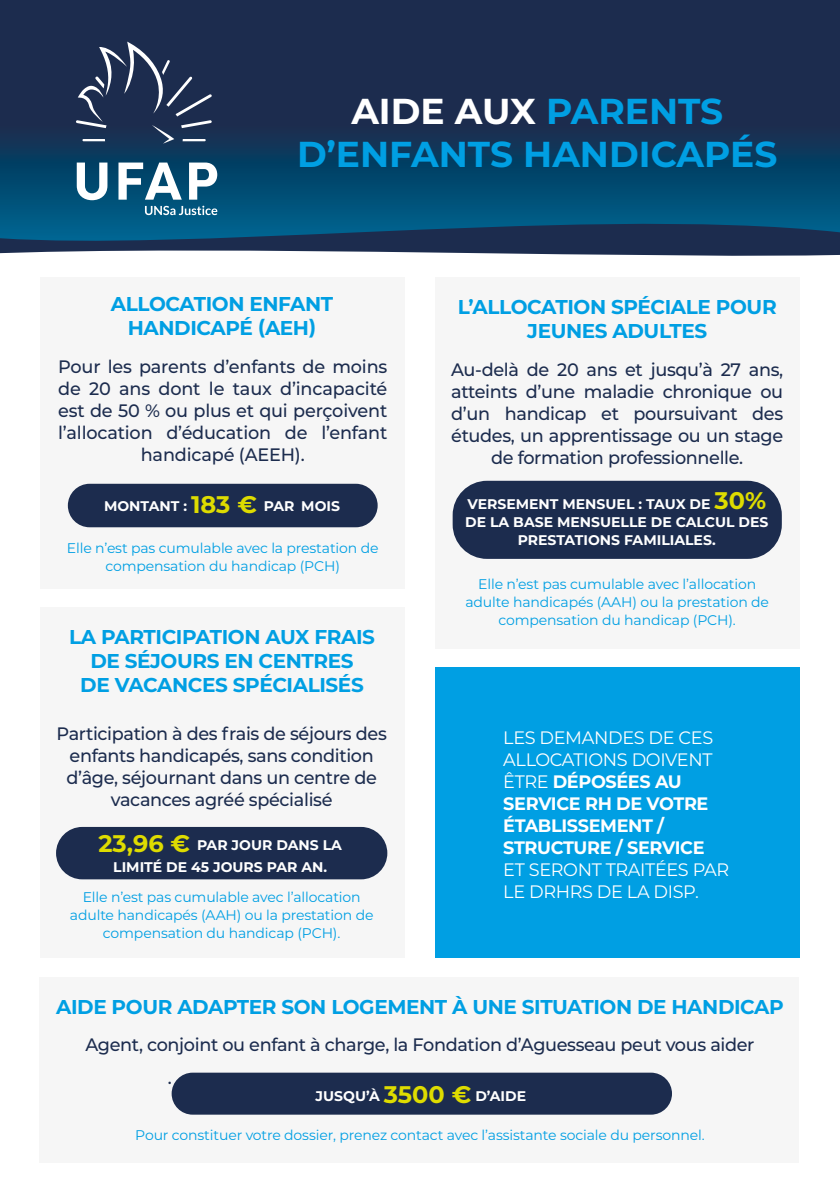
<style>
.page{position:relative;width:840px;height:1191px;background:#fff}
.page>*{position:absolute;margin:0;border:0;box-sizing:border-box;transform-origin:0 0}
.t1{font:700 36px/43.2px "Montserrat";color:#009fe3;text-align:center}
.t2{font:700 20px/24px "Montserrat";letter-spacing:-.02em;color:#009fe3;text-align:center}
.t3{font:500 18px/22px "Montserrat";letter-spacing:-.02em;color:#1c2c4e;text-align:center}
.t4{font:700 18px/22px "Montserrat";letter-spacing:-.02em;color:#fff}
.t5{font:18px/22px "Montserrat";letter-spacing:-.02em;color:#fff}
.t6{font:14px/18px "Montserrat";letter-spacing:-.01em;color:#009fe3;text-align:center}
.t7{font:700 14px/18px "Montserrat";color:#fff;text-align:center}
.s1{color:#fff}
.s2{font-size:24px;color:#dedc00}
.s3{font-weight:400}
</style>
<div class="page">
<div style="left:40px;top:977px;width:758px;height:186px;background:#f6f6f6"></div>
<div style="left:40px;top:607px;width:364px;height:351px;background:#f6f6f6"></div>
<div style="left:435px;top:277px;width:363px;height:372px;background:#f6f6f6"></div>
<div style="left:41px;top:277px;width:363px;height:311px;background:#f6f6f6"></div>
<svg style="left:0;top:244px;width:839px;height:12px;fill:#1c2c4e"></svg>
<svg style="left:0;top:0;width:839px;height:244px;background:#12375b"></svg>
<svg style="left:76px;top:42px;width:136px;height:102px;background:#334261"></svg>
<svg style="left:77px;top:162px;width:30px;height:38px"></svg>
<svg style="left:118px;top:162px;width:64px;height:38px"></svg>
<svg style="left:189px;top:162px;width:28px;height:38px"></svg>
<svg style="left:145px;top:206px;width:72px;height:9px"></svg>
<div style="left:68px;top:484px;width:309px;height:43px;background:#1c2c4e;border-radius:22px"></div>
<div style="left:452px;top:481px;width:329px;height:78px;background:#1c2c4e;border-radius:34px"></div>
<div style="left:56px;top:827px;width:331px;height:52px;background:#1c2c4e;border-radius:26px"></div>
<div style="left:435px;top:667px;width:363px;height:291px;background:#009fe3"></div>
<div style="left:171px;top:1072px;width:500px;height:42px;background:#1c2c4e;border-radius:21px"></div>
<h1 class="t1" style="left:297px;top:88px;width:481px"><span class="s1">AIDE AUX</span> PARENTS<br>D’ENFANTS HANDICAPÉS</h1>
<p class="t2" style="left:111px;top:291px;width:223px">ALLOCATION ENFANT<br>HANDICAPÉ (AEH)</p>
<p class="t3" style="left:58px;top:355px;width:330px">Pour les parents d’enfants de moins de 20 ans dont le taux d’incapacité est de 50 % ou plus et qui perçoivent l’allocation d’éducation de l’enfant handicapé (AEEH).</p>
<p class="t7" style="left:104px;top:496px;width:237px">MONTANT : <span class="s2">183 €</span> PAR MOIS</p>
<p class="t6" style="left:67px;top:538px;width:313px">Elle n’est pas cumulable avec la prestation de compensation du handicap (PCH)</p>
<p class="t2" style="left:69px;top:623px;width:307px">LA PARTICIPATION AUX FRAIS<br>DE SÉJOURS EN CENTRES<br>DE VACANCES SPÉCIALISÉS</p>
<p class="t3" style="left:56px;top:722px;width:331px">Participation à des frais de séjours des enfants handicapés, sans condition d’âge, séjournant dans un centre de vacances agréé spécialisé</p>
<p class="t7" style="left:98px;top:833px;width:245px;line-height:22px"><span class="s2">23,96 €</span> PAR JOUR DANS LA<br>LIMITÉ DE 45 JOURS PAR AN.</p>
<p class="t6" style="left:70px;top:888px;width:305px">Elle n’est pas cumulable avec l’allocation adulte handicapés (AAH) ou la prestation de compensation du handicap (PCH).</p>
<p class="t2" style="left:457px;top:294px;width:320px">L’ALLOCATION SPÉCIALE POUR<br>JEUNES ADULTES</p>
<p class="t3" style="left:451px;top:358px;width:333px">Au-delà de 20 ans et jusqu’à 27 ans, atteints d’une maladie chronique ou d’un handicap et poursuivant des études, un apprentissage ou un stage de formation professionnelle.</p>
<p class="t7" style="left:465px;top:494px;width:305px">VERSEMENT MENSUEL : TAUX DE <span class="s2">30%<br></span>DE LA BASE MENSUELLE DE CALCUL DES<br>PRESTATIONS FAMILIALES.</p>
<p class="t6" style="left:465px;top:575px;width:305px">Elle n’est pas cumulable avec l’allocation adulte handicapés (AAH) ou la prestation de compensation du handicap (PCH).</p>
<p class="t4" style="left:503px;top:726px;width:211px"><span class="s3">LES DEMANDES DE CES<br>ALLOCATIONS DOIVENT<br>ÊTRE</span> DÉPOSÉES AU<br>SERVICE RH DE VOTRE<br>ÉTABLISSEMENT /<br>STRUCTURE / SERVICE</p>
<p class="t5" style="left:503px;top:858px;width:227px">ET SERONT TRAITÉES PAR<br>LE DRHRS DE LA DISP.</p>
<p class="t2" style="left:56px;top:994px;width:728px">AIDE POUR ADAPTER SON LOGEMENT À UNE SITUATION DE HANDICAP</p>
<p class="t3" style="left:168px;top:1027px;width:587px;line-height:33px;text-align:left;text-indent:-82px">Agent, conjoint ou enfant à charge, la Fondation d’Aguesseau peut vous aider .</p>
<p class="t7" style="left:315px;top:1086px;width:212px">JUSQU’À <span class="s2">3500 €</span> D’AIDE</p>
<p class="t6" style="left:135px;top:1125px;width:570px">Pour constituer votre dossier, prenez contact avec l’assistante sociale du personnel.</p>
</div>
